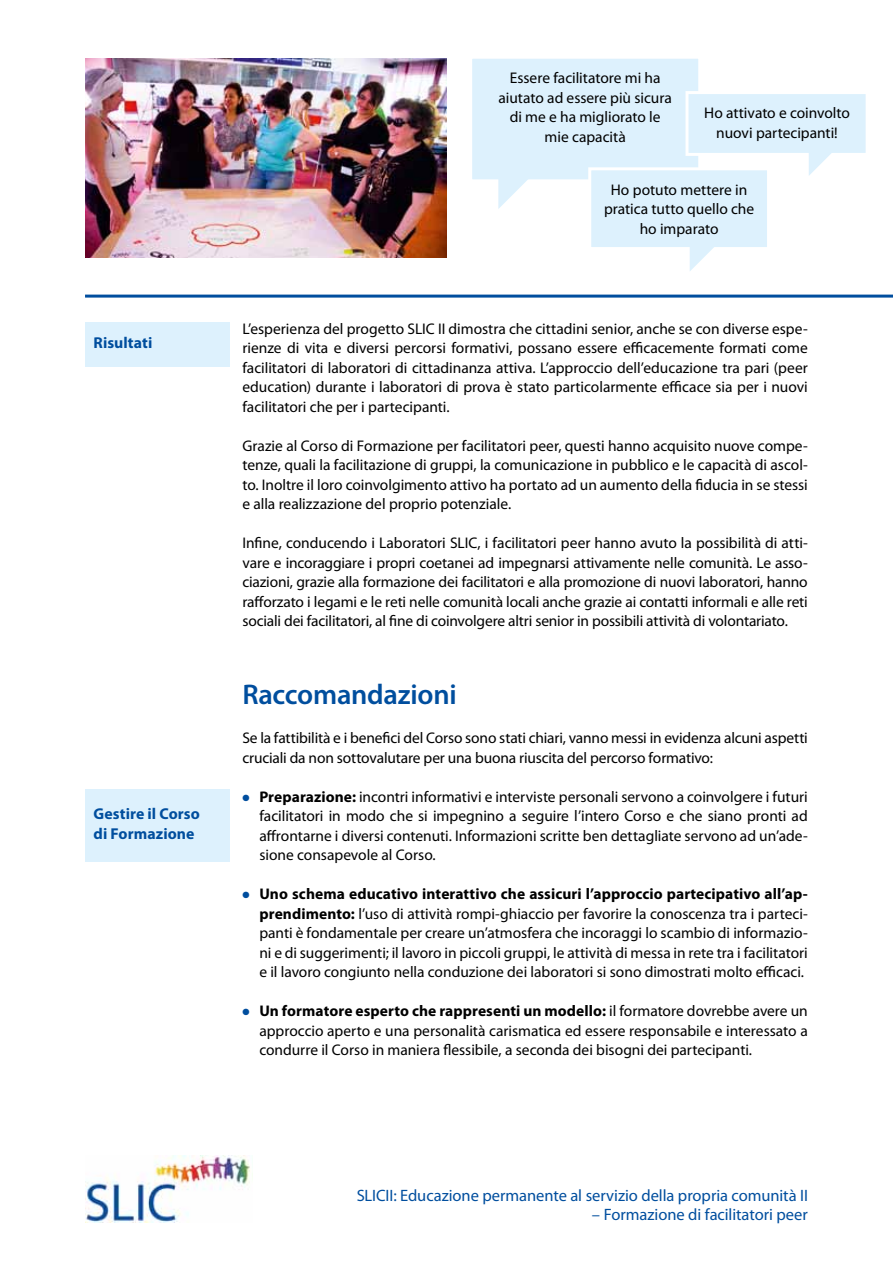
<style>
.page{position:relative;width:893px;height:1263px;background:#fff}
.page>*{position:absolute;margin:0;border:0;box-sizing:border-box;transform-origin:0 0}
.t1{font:600 28.5px "Myriad Pro";letter-spacing:-.01em;color:#004e9e}
.t2{font:16.5px "Myriad Pro";letter-spacing:-.005em;color:#004e9e}
.t3{font:700 15.75px/20.2px "Myriad Pro";letter-spacing:.005em;color:#004e9e}
.t4{font:15.45px/19.5px "Myriad Pro";letter-spacing:-.005em;color:#000;text-align:justify}
.s1{color:#004e9e}
.s2{font-weight:700}
</style>
<div class="page">
<div style="left:85px;top:322px;width:145px;height:45px;background:#ddf1fd"></div>
<div style="left:85px;top:789px;width:145px;height:73px;background:#ddf1fd"></div>
<img style="left:85px;top:1156px;width:165px;height:66px">
<img style="left:85px;top:59px;width:361px;height:198px">
<svg style="left:472px;top:59px;width:394px;height:212px"></svg>
<hr style="left:85px;top:295px;width:808px;height:3px;background:#004e9e">
<p class="t3" style="left:94px;top:333px;width:60px">Risultati</p>
<p class="t3" style="left:94px;top:804px;width:108px">Gestire il Corso di Formazione</p>
<p class="t4" style="left:499px;top:68px;width:175px;text-align:center">Essere facilitatore mi ha aiutato ad essere più sicura di me e ha migliorato le mie capacità</p>
<p class="t4" style="left:704px;top:104px;width:147px;text-align:center">Ho attivato e coinvolto nuovi partecipanti!</p>
<p class="t4" style="left:604px;top:180px;width:152px;text-align:center">Ho potuto mettere in pratica tutto quello che ho imparato</p>
<p class="t4" style="left:242px;top:319px;width:567px">L’esperienza del progetto SLIC II dimostra che cittadini senior, anche se con diverse espe&shy;rienze di vita e diversi percorsi formativi, possano essere efficacemente formati come facilitatori di laboratori di cittadinanza attiva. L’approccio dell’educazione tra pari (peer education) durante i laboratori di prova è stato particolarmente efficace sia per i nuovi facilitatori che per i partecipanti.</p>
<p class="t4" style="left:242px;top:436px;width:567px">Grazie al Corso di Formazione per facilitatori peer, questi hanno acquisito nuove compe&shy;tenze, quali la facilitazione di gruppi, la comunicazione in pubblico e le capacità di ascol&shy;to. Inoltre il loro coinvolgimento attivo ha portato ad un aumento della fiducia in se stessi e alla realizzazione del proprio potenziale.</p>
<p class="t4" style="left:242px;top:533px;width:567px">Infine, conducendo i Laboratori SLIC, i facilitatori peer hanno avuto la possibilità di atti&shy;vare e incoraggiare i propri coetanei ad impegnarsi attivamente nelle comunità. Le asso&shy;ciazioni, grazie alla formazione dei facilitatori e alla promozione di nuovi laboratori, hanno rafforzato i legami e le reti nelle comunità locali anche grazie ai contatti informali e alle reti sociali dei facilitatori, al fine di coinvolgere altri senior in possibili attività di volontariato.</p>
<h1 class="t1" style="left:242px;top:679px;width:216px">Raccomandazioni</h1>
<p class="t4" style="left:242px;top:728px;width:567px">Se la fattibilità e i benefici del Corso sono stati chiari, vanno messi in evidenza alcuni aspetti cruciali da non sottovalutare per una buona riuscita del percorso formativo:</p>
<p class="t4" style="left:259px;top:787px;width:550px;text-indent:-17px"><span class="s1">●</span> <span class="s2">Preparazione:</span> incontri informativi e interviste personali servono a coinvolgere i futuri facilitatori in modo che si impegnino a seguire l’intero Corso e che siano pronti ad affrontarne i diversi contenuti. Informazioni scritte ben dettagliate servono ad un’ade&shy;sione consapevole al Corso.</p>
<p class="t4" style="left:259px;top:884px;width:550px;text-indent:-17px"><span class="s1">●</span> <span class="s2">Uno schema educativo interattivo che assicuri l’approccio partecipativo all’ap&shy;prendimento:</span> l’uso di attività rompi-ghiaccio per favorire la conoscenza tra i parteci&shy;panti è fondamentale per creare un’atmosfera che incoraggi lo scambio di informazio&shy;ni e di suggerimenti; il lavoro in piccoli gruppi, le attività di messa in rete tra i facilitatori e il lavoro congiunto nella conduzione dei laboratori si sono dimostrati molto efficaci.</p>
<p class="t4" style="left:259px;top:1001px;width:550px;text-indent:-17px"><span class="s1">●</span> <span class="s2">Un formatore esperto che rappresenti un modello:</span> il formatore dovrebbe avere un approccio aperto e una personalità carismatica ed essere responsabile e interessato a condurre il Corso in maniera flessibile, a seconda dei bisogni dei partecipanti.</p>
<p class="t2" style="left:357px;top:1186px;width:453px">SLICII: Educazione permanente al servizio della propria comunità II</p>
<p class="t2" style="left:592px;top:1206px;width:217px">– Formazione di facilitatori peer</p>
</div>
